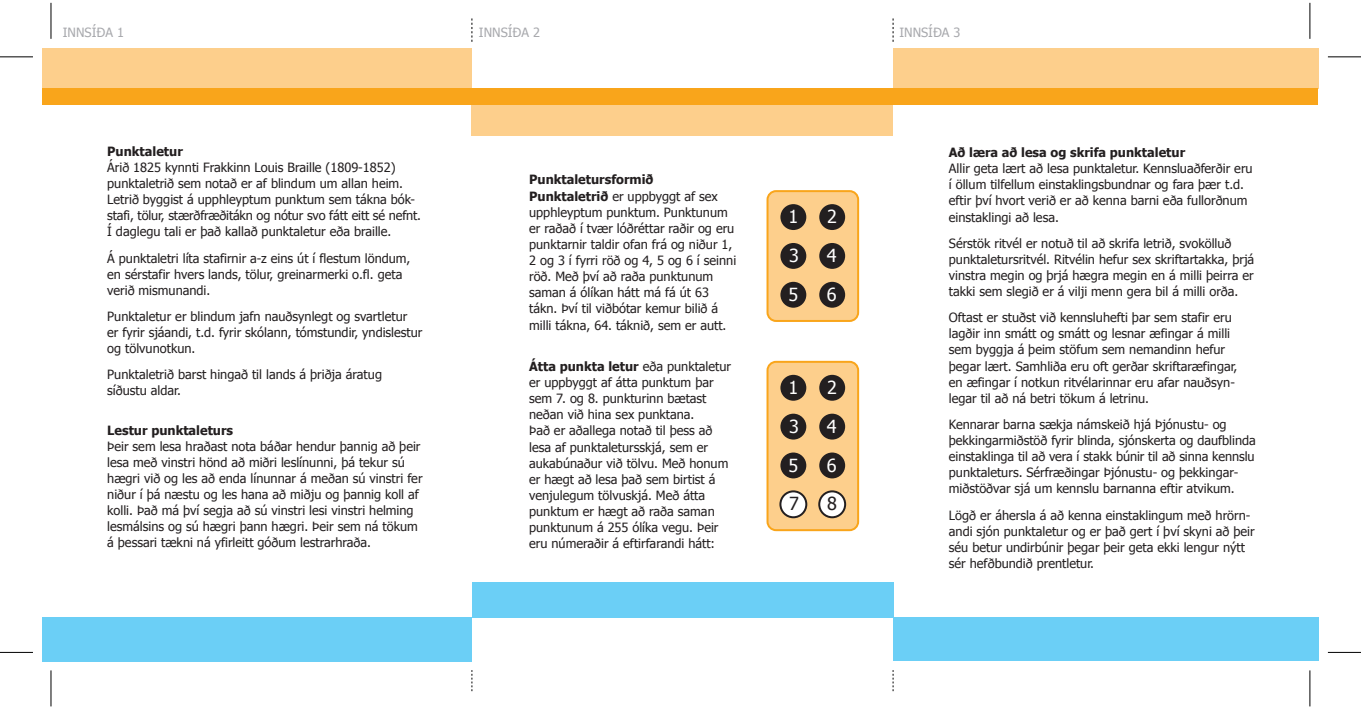
<style>
.page{position:relative;width:1361px;height:709px;background:#fff}
.page>*{position:absolute;margin:0;border:0;box-sizing:border-box;transform-origin:0 0}
.t1{font:18px "Tahoma";color:#fff}
.t2{font:18px "Tahoma";color:#231f20}
.t3{font:12.7px/16.1px "Tahoma";color:#231f20}
.t4{font:700 12.7px "Tahoma";color:#231f20}
.t5{font:12.7px "Tahoma";color:#a8a9ad}
.s1{font-weight:700}
</style>
<div class="page">
<div style="left:767px;top:191px;width:91px;height:130px;background:#fdcf8c;border-radius:9px"></div>
<div style="left:766px;top:190px;width:93px;height:132px;border:2px solid #f9a51b;border-radius:9px"></div>
<div style="left:893px;top:48px;width:425px;height:40px;background:#fdcf8c"></div>
<div style="left:43px;top:48px;width:429px;height:40px;background:#fdcf8c"></div>
<div style="left:893px;top:617px;width:425px;height:43px;background:#6bcff6"></div>
<div style="left:42px;top:617px;width:430px;height:44px;background:#6bcff6"></div>
<div style="left:472px;top:105px;width:421px;height:31px;background:#fdcf8c"></div>
<div style="left:42px;top:88px;width:1276px;height:17px;background:#f9a51b"></div>
<svg style="left:893px;top:18px;width:1px;height:24px"></svg>
<svg style="left:893px;top:670px;width:1px;height:21px"></svg>
<svg style="left:472px;top:18px;width:1px;height:24px"></svg>
<svg style="left:472px;top:670px;width:1px;height:21px"></svg>
<hr style="left:1309px;top:3px;width:1px;height:36px;background:#000">
<hr style="left:1328px;top:57px;width:33px;height:1px;background:#000">
<hr style="left:1328px;top:652px;width:33px;height:1px;background:#000">
<hr style="left:1309px;top:670px;width:1px;height:36px;background:#000">
<hr style="left:51px;top:3px;width:1px;height:36px;background:#000">
<hr style="left:0;top:57px;width:33px;height:1px;background:#000">
<hr style="left:0;top:652px;width:33px;height:1px;background:#000">
<hr style="left:51px;top:670px;width:1px;height:36px;background:#000">
<div style="left:472px;top:582px;width:421px;height:35px;background:#6bcff6"></div>
<div style="left:780px;top:204px;width:26px;height:26px;background:#231f20;border-radius:50%"></div>
<div style="left:819px;top:204px;width:26px;height:26px;background:#231f20;border-radius:50%"></div>
<div style="left:780px;top:243px;width:26px;height:26px;background:#231f20;border-radius:50%"></div>
<div style="left:819px;top:243px;width:26px;height:26px;background:#231f20;border-radius:50%"></div>
<div style="left:780px;top:282px;width:26px;height:26px;background:#231f20;border-radius:50%"></div>
<div style="left:819px;top:282px;width:26px;height:26px;background:#231f20;border-radius:50%"></div>
<div style="left:767px;top:362px;width:91px;height:168px;background:#fdcf8c;border-radius:9px"></div>
<div style="left:766px;top:361px;width:93px;height:170px;border:2px solid #f9a51b;border-radius:9px"></div>
<div style="left:780px;top:375px;width:26px;height:26px;background:#231f20;border-radius:50%"></div>
<div style="left:819px;top:375px;width:26px;height:26px;background:#231f20;border-radius:50%"></div>
<div style="left:780px;top:413px;width:26px;height:26px;background:#231f20;border-radius:50%"></div>
<div style="left:819px;top:413px;width:26px;height:26px;background:#231f20;border-radius:50%"></div>
<div style="left:780px;top:452px;width:26px;height:26px;background:#231f20;border-radius:50%"></div>
<div style="left:819px;top:452px;width:26px;height:26px;background:#231f20;border-radius:50%"></div>
<div style="left:780px;top:491px;width:26px;height:26px;background:#fff;border-radius:50%"></div>
<div style="left:779px;top:490px;width:28px;height:28px;border:2px solid #231f20;border-radius:50%"></div>
<div style="left:819px;top:491px;width:26px;height:26px;background:#fff;border-radius:50%"></div>
<div style="left:818px;top:490px;width:28px;height:28px;border:2px solid #231f20;border-radius:50%"></div>
<p class="t5" style="left:63px;top:24px;width:63px">INNSÍÐA 1</p>
<p class="t5" style="left:479px;top:24px;width:63px">INNSÍÐA 2</p>
<p class="t5" style="left:899px;top:24px;width:63px">INNSÍÐA 3</p>
<p class="t4" style="left:107px;top:143px;width:77px">Punktaletur</p>
<p class="t3" style="left:107px;top:159px;width:315px">Árið 1825 kynnti Frakkinn Louis Braille (1809-1852) punktaletrið sem notað er af blindum um allan heim.<br>Letrið byggist á upphleyptum punktum sem tákna bók&shy;stafi, tölur, stærðfræðitákn og nótur svo fátt eitt sé nefnt.<br>Í daglegu tali er það kallað punktaletur eða braille.</p>
<p class="t3" style="left:107px;top:249px;width:305px">Á punktaletri líta stafirnir a-z eins út í flestum löndum, en sérstafir hvers lands, tölur, greinarmerki o.fl. geta verið mismunandi.</p>
<p class="t3" style="left:107px;top:308px;width:317px">Punktaletur er blindum jafn nauðsynlegt og svartletur<br>er fyrir sjáandi, t.d. fyrir skólann, tómstundir, yndislestur og tölvunotkun.</p>
<p class="t3" style="left:107px;top:366px;width:276px">Punktaletrið barst hingað til lands á þriðja áratug síðustu aldar.</p>
<p class="t4" style="left:107px;top:422px;width:127px">Lestur punktaleturs</p>
<p class="t3" style="left:107px;top:437px;width:317px">Þeir sem lesa hraðast nota báðar hendur þannig að þeir lesa með vinstri hönd að miðri leslínunni, þá tekur sú hægri við og les að enda línunnar á meðan sú vinstri fer niður í þá næstu og les hana að miðju og þannig koll af kolli. Það má því segja að sú vinstri lesi vinstri helming lesmálsins og sú hægri þann hægri. Þeir sem ná tökum á þessari tækni ná yfirleitt góðum lestrarhraða.</p>
<p class="t3" style="left:529px;top:171px;width:209px"><span class="s1">Punktaletursformið<br>Punktaletrið</span> er uppbyggt af sex upphleyptum punktum. Punktunum er raðað í tvær lóðréttar raðir og eru punktarnir taldir ofan frá og niður 1,<br>2 og 3 í fyrri röð og 4, 5 og 6 í seinni röð. Með því að raða punktunum saman á ólíkan hátt má fá út 63 tákn. Því til viðbótar kemur bilið á milli tákna, 64. táknið, sem er autt.</p>
<p class="t3" style="left:529px;top:358px;width:203px"><span class="s1">Átta punkta letur</span> eða punktaletur er uppbyggt af átta punktum þar sem 7. og 8. punkturinn bætast neðan við hina sex punktana.<br>Það er aðallega notað til þess að lesa af punktaletursskjá, sem er aukabúnaður við tölvu. Með honum er hægt að lesa það sem birtist á venjulegum tölvuskjá. Með átta punktum er hægt að raða saman punktunum á 255 ólíka vegu. Þeir eru númeraðir á eftirfarandi hátt:</p>
<h1 class="t1" style="left:788px;top:205px;width:11px">1</h1>
<h1 class="t1" style="left:827px;top:205px;width:11px">2</h1>
<h1 class="t1" style="left:789px;top:244px;width:11px">3</h1>
<h1 class="t1" style="left:827px;top:244px;width:11px">4</h1>
<h1 class="t1" style="left:788px;top:283px;width:11px">5</h1>
<h1 class="t1" style="left:827px;top:283px;width:11px">6</h1>
<h1 class="t1" style="left:788px;top:376px;width:11px">1</h1>
<h1 class="t1" style="left:827px;top:376px;width:11px">2</h1>
<h1 class="t1" style="left:789px;top:415px;width:11px">3</h1>
<h1 class="t1" style="left:827px;top:415px;width:11px">4</h1>
<h1 class="t1" style="left:788px;top:453px;width:11px">5</h1>
<h1 class="t1" style="left:827px;top:453px;width:11px">6</h1>
<h1 class="t2" style="left:789px;top:492px;width:11px">7</h1>
<h1 class="t2" style="left:827px;top:492px;width:11px">8</h1>
<p class="t4" style="left:949px;top:144px;width:238px">Að læra að lesa og skrifa punktaletur</p>
<p class="t3" style="left:949px;top:160px;width:305px">Allir geta lært að lesa punktaletur. Kennsluaðferðir eru í öllum tilfellum einstaklingsbundnar og fara þær t.d. eftir því hvort verið er að kenna barni eða fullorðnum einstaklingi að lesa.</p>
<p class="t3" style="left:949px;top:234px;width:307px">Sérstök ritvél er notuð til að skrifa letrið, svokölluð punktaletursritvél. Ritvélin hefur sex skriftartakka, þrjá vinstra megin og þrjá hægra megin en á milli þeirra er takki sem slegið er á vilji menn gera bil á milli orða.</p>
<p class="t3" style="left:949px;top:309px;width:290px">Oftast er stuðst við kennsluhefti þar sem stafir eru lagðir inn smátt og smátt og lesnar æfingar á milli sem byggja á þeim stöfum sem nemandinn hefur þegar lært. Samhliða eru oft gerðar skriftaræfingar, en æfingar í notkun ritvélarinnar eru afar nauðsyn&shy;legar til að ná betri tökum á letrinu.</p>
<p class="t3" style="left:949px;top:416px;width:308px">Kennarar barna sækja námskeið hjá Þjónustu- og þekkingarmiðstöð fyrir blinda, sjónskerta og daufblinda einstaklinga til að vera í stakk búnir til að sinna kennslu punktaleturs. Sérfræðingar Þjónustu- og þekkingar&shy;miðstöðvar sjá um kennslu barnanna eftir atvikum.</p>
<p class="t3" style="left:949px;top:506px;width:307px">Lögð er áhersla á að kenna einstaklingum með hrörn&shy;andi sjón punktaletur og er það gert í því skyni að þeir séu betur undirbúnir þegar þeir geta ekki lengur nýtt sér hefðbundið prentletur.</p>
</div>
